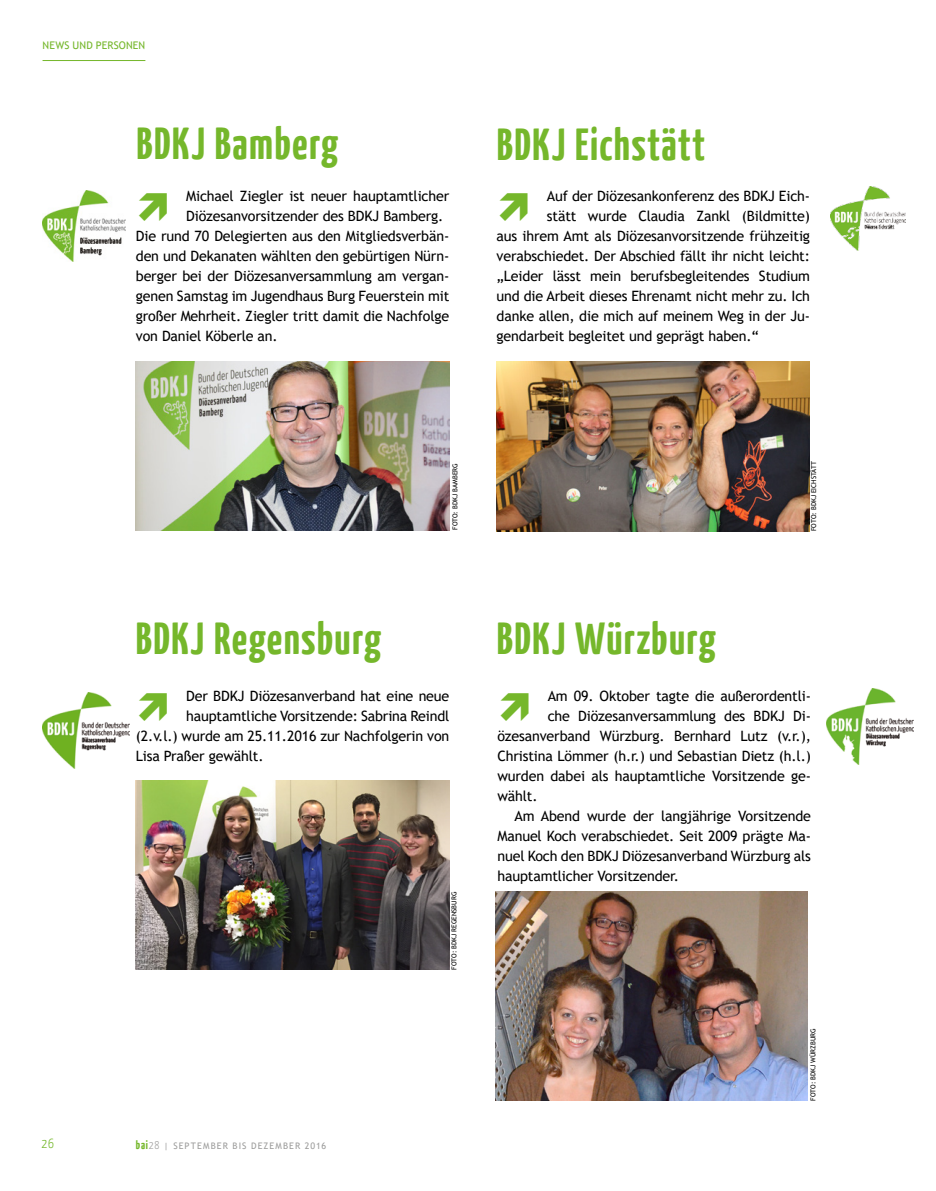
<style>
.page{position:relative;width:936px;height:1191px;background:#fff}
.page>*{position:absolute;margin:0;border:0;box-sizing:border-box;transform-origin:0 0}
.t1{font:700 45px "BDKJ";letter-spacing:.02em;color:#75b72b}
.t2{font:14.25px "Trebuchet MS";letter-spacing:-.01em;color:#000}
.t3{font:300 13.5px "BDKJ";color:#75b72b}
.t4{font:10.5px "Trebuchet MS";letter-spacing:.01em;color:#75b72b}
.t5{font:9px "Trebuchet MS";letter-spacing:.115em;color:#9d9d9c}
.t6{font:6.75px "Trebuchet MS";letter-spacing:.005em;color:#000}
.s1{font-family:"BDKJ";font-weight:700;font-size:12px;color:#75b72b}
.s2{font-family:"BDKJ";font-weight:300;font-size:11.25px}
</style>
<div class="page">
<hr style="left:43px;top:60px;width:102px;height:1px;background:#75b72b">
<img style="left:830px;top:186px;width:74px;height:65px">
<img style="left:43px;top:190px;width:82px;height:72px">
<img style="left:136px;top:361px;width:313px;height:169px">
<img style="left:496px;top:361px;width:313px;height:170px">
<img style="left:826px;top:688px;width:87px;height:76px">
<img style="left:136px;top:780px;width:313px;height:189px">
<img style="left:495px;top:891px;width:312px;height:209px">
<img style="left:43px;top:692px;width:87px;height:76px">
<p class="t4" style="left:43px;top:39px;width:104px">NEWS UND PERSONEN</p>
<h1 class="t1" style="left:137px;top:113px;width:204px">BDKJ Bamberg</h1>
<h1 class="t1" style="left:497px;top:115px;width:210px">BDKJ Eichstätt</h1>
<p class="t2" style="left:186px;top:187px;width:265px">Michael Ziegler ist neuer hauptamtlicher</p>
<p class="t2" style="left:186px;top:207px;width:259px">Diözesanvorsitzender des BDKJ Bamberg.</p>
<p class="t2" style="left:136px;top:227px;width:315px">Die rund 70 Delegierten aus den Mitgliedsverbän-</p>
<p class="t2" style="left:136px;top:247px;width:315px">den und Dekanaten wählten den gebürtigen Nürn-</p>
<p class="t2" style="left:136px;top:267px;width:315px">berger bei der Diözesanversammlung am vergan-</p>
<p class="t2" style="left:136px;top:287px;width:315px">genen Samstag im Jugendhaus Burg Feuerstein mit</p>
<p class="t2" style="left:136px;top:307px;width:315px">großer Mehrheit. Ziegler tritt damit die Nachfolge</p>
<p class="t2" style="left:136px;top:327px;width:143px">von Daniel Köberle an.</p>
<p class="t2" style="left:547px;top:187px;width:265px">Auf der Diözesankonferenz des BDKJ Eich-</p>
<p class="t2" style="left:547px;top:207px;width:265px">stätt wurde Claudia Zankl (Bildmitte)</p>
<p class="t2" style="left:496px;top:227px;width:315px">aus ihrem Amt als Diözesanvorsitzende frühzeitig</p>
<p class="t2" style="left:496px;top:247px;width:315px">verabschiedet. Der Abschied fällt ihr nicht leicht:</p>
<p class="t2" style="left:496px;top:267px;width:315px">„Leider lässt mein berufsbegleitendes Studium</p>
<p class="t2" style="left:496px;top:287px;width:315px">und die Arbeit dieses Ehrenamt nicht mehr zu. Ich</p>
<p class="t2" style="left:496px;top:307px;width:315px">danke allen, die mich auf meinem Weg in der Ju-</p>
<p class="t2" style="left:496px;top:327px;width:264px">gendarbeit begleitet und geprägt haben.“</p>
<p class="t6" style="left:451px;top:530px;width:68px;rotate:-90deg">FOTO: BDKJ BAMBERG</p>
<p class="t6" style="left:809px;top:531px;width:72px;rotate:-90deg">FOTO: BDKJ EICHSTÄTT</p>
<h1 class="t1" style="left:136px;top:609px;width:247px">BDKJ Regensburg</h1>
<h1 class="t1" style="left:497px;top:609px;width:221px">BDKJ Würzburg</h1>
<p class="t3" style="left:42px;top:1134px;width:14px">26</p>
<p class="t2" style="left:186px;top:687px;width:265px">Der BDKJ Diözesanverband hat eine neue</p>
<p class="t2" style="left:186px;top:707px;width:265px">hauptamtliche Vorsitzende: Sabrina Reindl</p>
<p class="t2" style="left:136px;top:727px;width:315px">(2.v.l.) wurde am 25.11.2016 zur Nachfolgerin von</p>
<p class="t2" style="left:136px;top:747px;width:129px">Lisa Praßer gewählt.</p>
<p class="t5" style="left:136px;top:1139px;width:192px"><span class="s1">bai</span><span class="s2">28</span> | SEPTEMBER BIS DEZEMBER 2016</p>
<p class="t6" style="left:449px;top:969px;width:79px;rotate:-90deg">FOTO: BDKJ REGENSBURG</p>
<p class="t2" style="left:547px;top:687px;width:265px">Am 09. Oktober tagte die außerordentli-</p>
<p class="t2" style="left:547px;top:707px;width:265px">che Diözesanversammlung des BDKJ Di-</p>
<p class="t2" style="left:497px;top:727px;width:315px">özesanverband Würzburg. Bernhard Lutz (v.r.),</p>
<p class="t2" style="left:497px;top:747px;width:315px">Christina Lömmer (h.r.) und Sebastian Dietz (h.l.)</p>
<p class="t2" style="left:497px;top:767px;width:315px">wurden dabei als hauptamtliche Vorsitzende ge-</p>
<p class="t2" style="left:497px;top:787px;width:42px">wählt.</p>
<p class="t2" style="left:514px;top:807px;width:298px">Am Abend wurde der langjährige Vorsitzende</p>
<p class="t2" style="left:497px;top:827px;width:315px">Manuel Koch verabschiedet. Seit 2009 prägte Ma-</p>
<p class="t2" style="left:497px;top:847px;width:315px">nuel Koch den BDKJ Diözesanverband Würzburg als</p>
<p class="t2" style="left:497px;top:866px;width:183px">hauptamtlicher Vorsitzender.</p>
<p class="t6" style="left:808px;top:1100px;width:74px;rotate:-90deg">FOTO: BDKJ WÜRZBURG</p>
</div>
